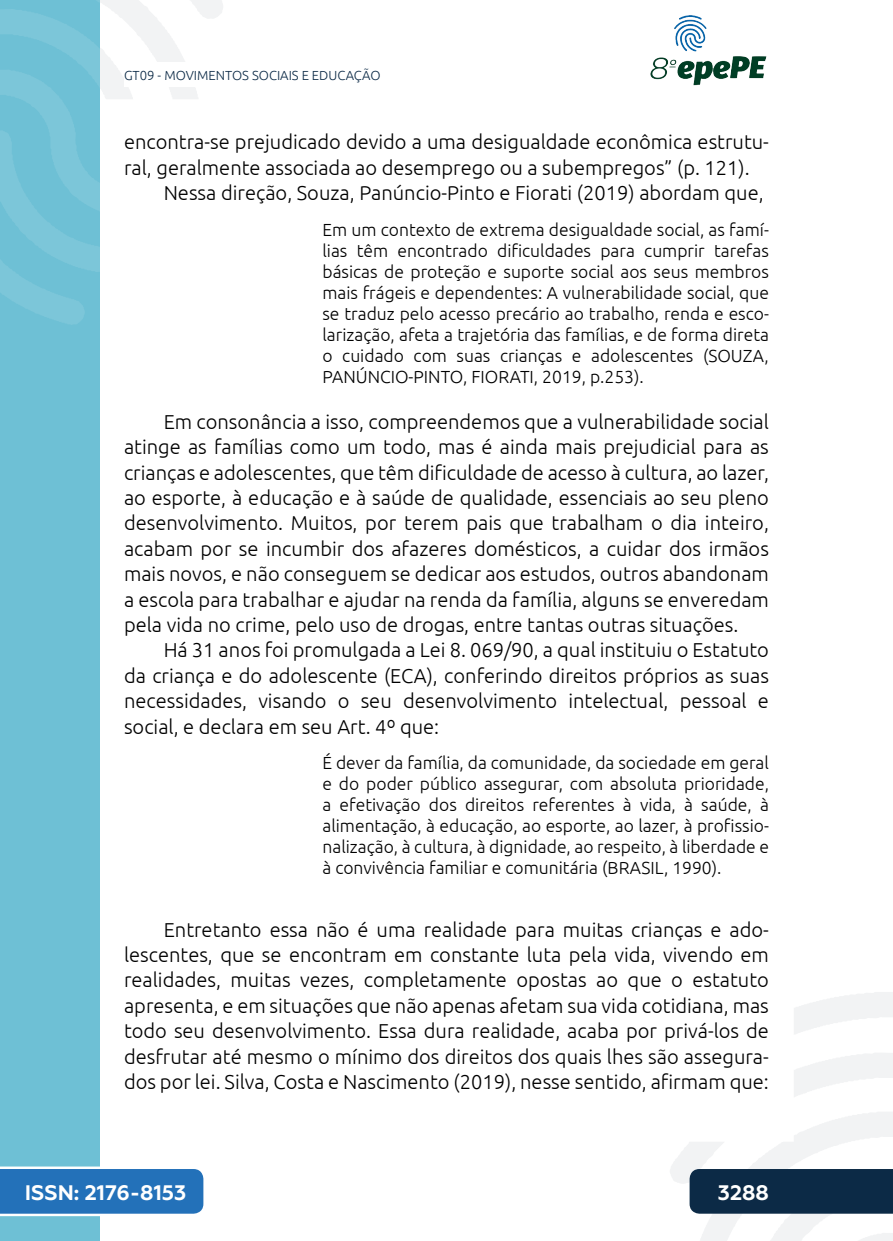
<style>
.page{position:relative;width:893px;height:1241px;background:#fff}
.page>*{position:absolute;margin:0;border:0;box-sizing:border-box;transform-origin:0 0}
.t1{font:700 21px "Geometria";color:#fff}
._5_CORPO{font:300 20.12px/25.4px "Ubuntu";color:#000;text-align:justify}
._8_CITACAO{font:300 17.5px/21px "Ubuntu";color:#000;text-align:justify}
.t2{font:300 13.12px "Ubuntu";color:#0c2a46}
</style>
<div class="page">
<svg style="left:670px;top:992px;width:223px;height:248px"></svg>
<svg style="left:99px;top:0;width:124px;height:324px"></svg>
<img style="left:650px;top:15px;width:117px;height:71px">
<div style="left:0;top:0;width:99px;height:1240px;background:#6ec0d5"></div>
<svg style="left:0;top:0;width:99px;height:325px"></svg>
<svg style="left:0;top:1166px;width:203px;height:49px;background:#367dbf"></svg>
<div style="left:690px;top:1168px;width:203px;height:45px;background:#0c2a46"></div>
<div style="left:124px;top:62px;width:516px;height:25px;background:#fff"></div>
<p class="t2" style="left:124px;top:67px;width:258px">GT09 - MOVIMENTOS SOCIAIS E EDUCAÇÃO</p>
<p class="_5_CORPO" style="left:124px;top:129px;width:646px">encontra-se prejudicado devido a uma desigualdade econômica estrutu&shy;ral, geralmente associada ao desemprego ou a subempregos” (p. 121).</p>
<p class="_5_CORPO" style="left:164px;top:180px;width:601px">Nessa direção, Souza, Panúncio-Pinto e Fiorati (2019) abordam que,</p>
<p class="_8_CITACAO" style="left:322px;top:219px;width:448px">Em um contexto de extrema desigualdade social, as famí&shy;lias têm encontrado dificuldades para cumprir tarefas básicas de proteção e suporte social aos seus membros mais frágeis e dependentes: A vulnerabilidade social, que se traduz pelo acesso precário ao trabalho, renda e esco&shy;larização, afeta a trajetória das famílias, e de forma direta o cuidado com suas crianças e adolescentes (SOUZA, PANÚNCIO-PINTO, FIORATI, 2019, p.253).</p>
<p class="_5_CORPO" style="left:124px;top:408px;width:646px;text-indent:40px">Em consonância a isso, compreendemos que a vulnerabilidade social atinge as famílias como um todo, mas é ainda mais prejudicial para as crianças e adolescentes, que têm dificuldade de acesso à cultura, ao lazer, ao esporte, à educação e à saúde de qualidade, essenciais ao seu pleno desenvolvimento. Muitos, por terem pais que trabalham o dia inteiro, acabam por se incumbir dos afazeres domésticos, a cuidar dos irmãos mais novos, e não conseguem se dedicar aos estudos, outros abandonam a escola para trabalhar e ajudar na renda da família, alguns se enveredam pela vida no crime, pelo uso de drogas, entre tantas outras situações.</p>
<p class="_5_CORPO" style="left:124px;top:637px;width:646px;text-indent:40px">Há 31 anos foi promulgada a Lei 8. 069/90, a qual instituiu o Estatuto da criança e do adolescente (ECA), conferindo direitos próprios as suas necessidades, visando o seu desenvolvimento intelectual, pessoal e social, e declara em seu Art. 4º que:</p>
<p class="_8_CITACAO" style="left:322px;top:752px;width:448px">É dever da família, da comunidade, da sociedade em geral e do poder público assegurar, com absoluta prioridade, a efetivação dos direitos referentes à vida, à saúde, à alimentação, à educação, ao esporte, ao lazer, à profissio&shy;nalização, à cultura, à dignidade, ao respeito, à liberdade e à convivência familiar e comunitária (BRASIL, 1990).</p>
<p class="_5_CORPO" style="left:124px;top:916px;width:646px;text-indent:40px">Entretanto essa não é uma realidade para muitas crianças e ado&shy;lescentes, que se encontram em constante luta pela vida, vivendo em realidades, muitas vezes, completamente opostas ao que o estatuto apresenta, e em situações que não apenas afetam sua vida cotidiana, mas todo seu desenvolvimento. Essa dura realidade, acaba por privá-los de desfrutar até mesmo o mínimo dos direitos dos quais lhes são assegura&shy;dos por lei. Silva, Costa e Nascimento (2019), nesse sentido, afirmam que:</p>
<p class="t1" style="left:25px;top:1179px;width:163px">ISSN: 2176-8153</p>
<p class="t1" style="left:718px;top:1179px;width:53px">3288</p>
</div>
